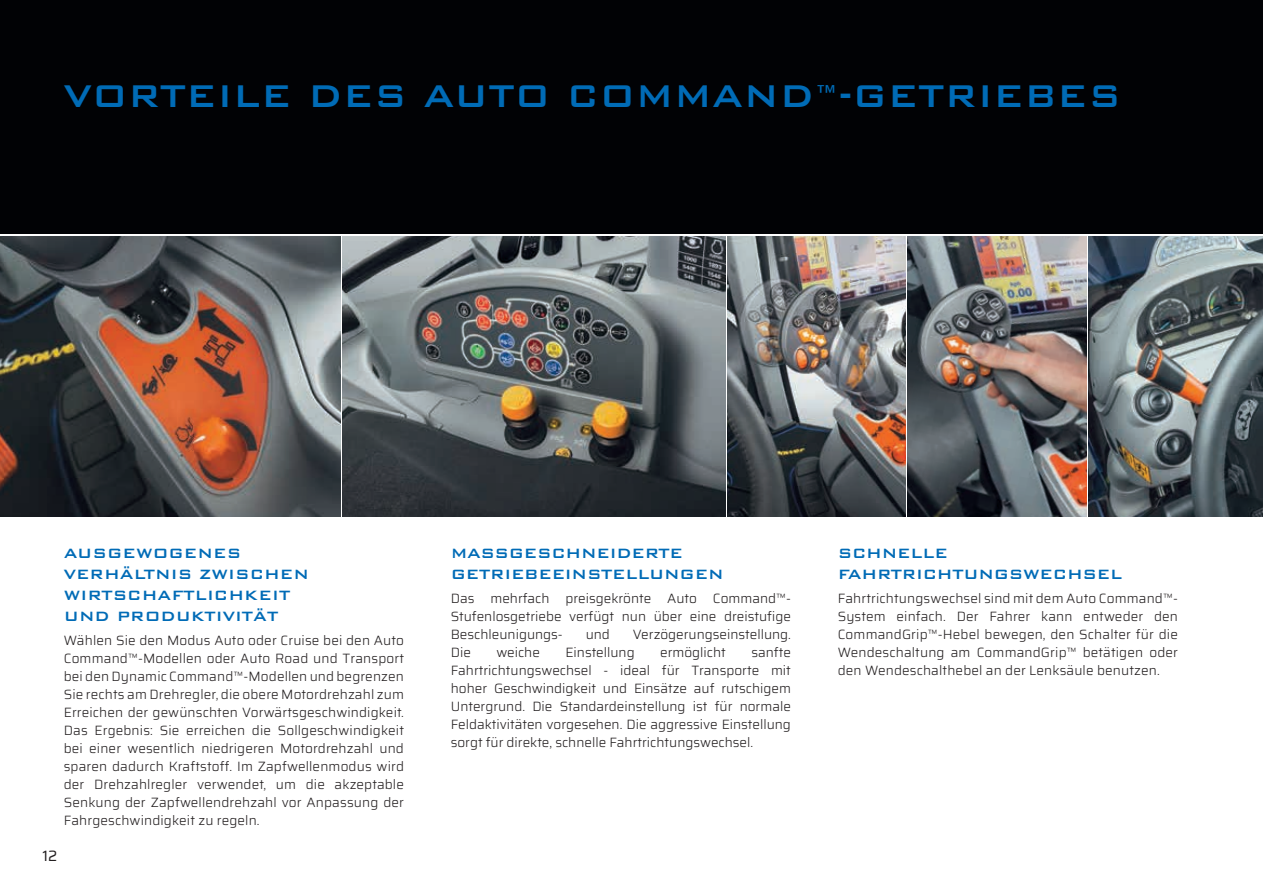
<style>
.page{position:relative;width:1263px;height:893px;background:#fff}
.page>*{position:absolute;margin:0;border:0;box-sizing:border-box;transform-origin:0 0}
.t1{font:500 42px "Bank Gothic BT";color:#006bb6}
.t2{font:500 18px/21px "Bank Gothic BT";letter-spacing:-.015em;color:#006bb6}
.t3{font:15px "Saira";color:#231f20}
.t4{font:300 13.5px/18px "Saira";color:#231f20;text-align:justify}
.s1{font-size:29.4px}
</style>
<div class="page">
<img style="left:727px;top:236px;width:179px;height:281px">
<img style="left:1089px;top:236px;width:174px;height:281px">
<img style="left:908px;top:236px;width:178px;height:281px">
<img style="left:0;top:236px;width:340px;height:281px">
<img style="left:342px;top:236px;width:383px;height:281px">
<div style="left:0;top:0;width:1263px;height:234px;background:#010205"></div>
<h1 class="t1" style="left:64px;top:73px;width:1059px">VORTEILE DES AUTO COMMAND<span class="s1">™</span>-GETRIEBES</h1>
<h2 class="t2" style="left:64px;top:542px;width:247px">AUSGEWOGENES<br>VERHÄLTNIS ZWISCHEN<br>WIRTSCHAFTLICHKEIT<br>UND PRODUKTIVITÄT</h2>
<p class="t4" style="left:64px;top:631px;width:342px">Wählen Sie den Modus Auto oder Cruise bei den Auto Command™-Modellen oder Auto Road und Transport bei den Dynamic Command™-Modellen und begrenzen Sie rechts am Drehregler, die obere Motordrehzahl zum Erreichen der gewünschten Vorwärtsgeschwindigkeit.<br>Das Ergebnis: Sie erreichen die Sollgeschwindigkeit bei einer wesentlich niedrigeren Motordrehzahl und sparen dadurch Kraftstoff. Im Zapfwellenmodus wird der Drehzahlregler verwendet, um die akzeptable Senkung der Zapfwellendrehzahl vor Anpassung der Fahrgeschwindigkeit zu regeln.</p>
<p class="t3" style="left:43px;top:844px;width:16px">12</p>
<h2 class="t2" style="left:451px;top:542px;width:274px">MASSGESCHNEIDERTE<br>GETRIEBEEINSTELLUNGEN</h2>
<p class="t4" style="left:451px;top:589px;width:342px">Das mehrfach preisgekrönte Auto Command™- Stufenlosgetriebe verfügt nun über eine dreistufige Beschleunigungs-</p>
<p class="t4" style="left:586px;top:625px;width:26px">und</p>
<p class="t4" style="left:633px;top:625px;width:160px">Verzögerungseinstellung.</p>
<p class="t4" style="left:451px;top:643px;width:342px;text-indent:301px">sanfte Fahrtrichtungswechsel - ideal für Transporte mit hoher Geschwindigkeit und Einsätze auf rutschigem Untergrund. Die Standardeinstellung ist für normale Feldaktivitäten vorgesehen. Die aggressive Einstellung sorgt für direkte, schnelle Fahrtrichtungswechsel.</p>
<p class="t4" style="left:451px;top:643px;width:22px">Die</p>
<p class="t4" style="left:496px;top:643px;width:45px">weiche</p>
<p class="t4" style="left:565px;top:643px;width:71px">Einstellung</p>
<p class="t4" style="left:660px;top:643px;width:67px">ermöglicht</p>
<h2 class="t2" style="left:838px;top:542px;width:286px">SCHNELLE<br>FAHRTRICHTUNGSWECHSEL</h2>
<p class="t4" style="left:838px;top:589px;width:342px">Fahrtrichtungswechsel sind mit dem Auto Command™- System einfach. Der Fahrer kann entweder den CommandGrip™-Hebel bewegen, den Schalter für die Wendeschaltung am CommandGrip™ betätigen oder den Wendeschalthebel an der Lenksäule benutzen.</p>
</div>
